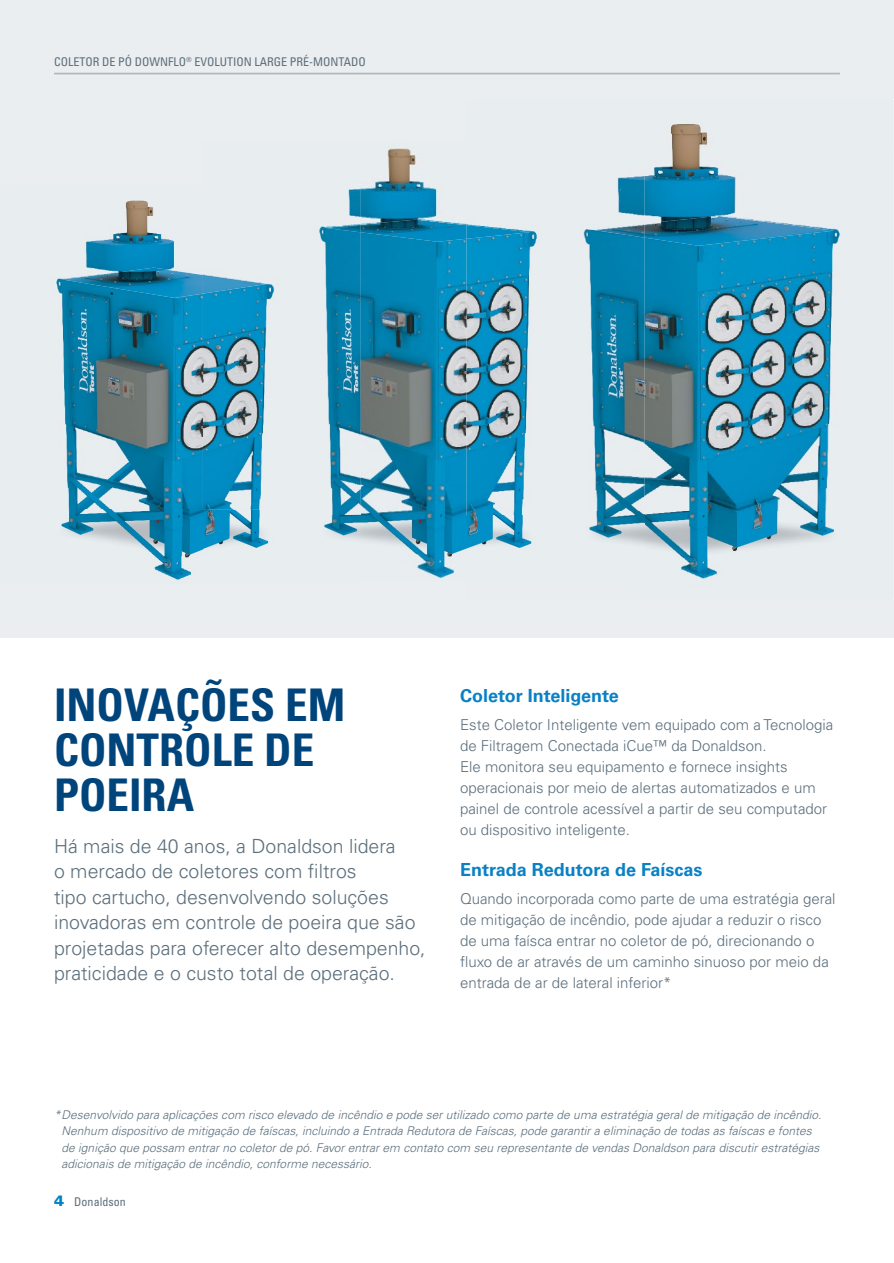
<style>
.page{position:relative;width:894px;height:1263px;background:#fff}
.page>*{position:absolute;margin:0;border:0;box-sizing:border-box;transform-origin:0 0}
.t1{font:700 condensed 45px/45px "Univers LT Std";color:#00447c}
.t2{font:300 19.5px/25.5px "Univers LT Std";color:#5c6f7c}
.t3{font:700 18px "Univers LT Std";color:#0a81c5}
.t4{font:300 15px/21px "Univers LT Std";color:#5c6f7c}
.t5{font:italic 300 12px/16.5px "Univers LT Std";color:#5c6f7c}
.t6{font:condensed 12px "Univers LT Std";color:#5c6f7c}
.s1{font-weight:900;font-stretch:normal;font-size:15px;color:#0081c6}
</style>
<div class="page">
<div style="left:0;top:0;width:893px;height:637px;background:#ebeef0"></div>
<img style="left:893px;top:100px;width:1px;height:499px">
<img style="left:670px;top:124px;width:38px;height:25px">
<img style="left:644px;top:149px;width:196px;height:432px">
<img style="left:644px;top:512px;width:195px;height:45px">
<img style="left:644px;top:216px;width:189px;height:30px">
<img style="left:56px;top:200px;width:147px;height:380px">
<img style="left:56px;top:510px;width:147px;height:46px">
<img style="left:62px;top:268px;width:141px;height:30px">
<img style="left:360px;top:147px;width:284px;height:432px">
<img style="left:360px;top:516px;width:175px;height:37px">
<img style="left:360px;top:220px;width:106px;height:22px">
<img style="left:466px;top:225px;width:64px;height:14px">
<img style="left:589px;top:224px;width:55px;height:14px">
<img style="left:203px;top:188px;width:157px;height:362px">
<img style="left:203px;top:275px;width:64px;height:19px">
<img style="left:324px;top:225px;width:36px;height:7px">
<hr style="left:54px;top:73px;width:785px;height:1px;background:#adb8bf">
<p class="t6" style="left:54px;top:54px;width:313px">COLETOR DE PÓ DOWNFLO<sup>®</sup> EVOLUTION LARGE PRÉ-MONTADO</p>
<h1 class="t1" style="left:54px;top:682px;width:292px">INOVAÇÕES EM<br>CONTROLE DE<br>POEIRA</h1>
<h2 class="t2" style="left:54px;top:833px;width:373px">Há mais de 40 anos, a Donaldson lidera<br>o mercado de coletores com filtros<br>tipo cartucho, desenvolvendo soluções inovadoras em controle de poeira que são projetadas para oferecer alto desempenho, praticidade e o custo total de operação.</h2>
<p class="t3" style="left:460px;top:685px;width:160px">Coletor Inteligente</p>
<p class="t4" style="left:460px;top:713px;width:374px">Este Coletor Inteligente vem equipado com a Tecnologia de Filtragem Conectada iCue™ da Donaldson.<br>Ele monitora seu equipamento e fornece insights operacionais por meio de alertas automatizados e um painel de controle acessível a partir de seu computador ou dispositivo inteligente.</p>
<p class="t3" style="left:460px;top:859px;width:244px">Entrada Redutora de Faíscas</p>
<p class="t4" style="left:460px;top:887px;width:377px">Quando incorporada como parte de uma estratégia geral de mitigação de incêndio, pode ajudar a reduzir o risco de uma faísca entrar no coletor de pó, direcionando o fluxo de ar através de um caminho sinuoso por meio da entrada de ar de lateral inferior*</p>
<p class="t5" style="left:62px;top:1106px;width:761px;text-indent:-8px">*Desenvolvido para aplicações com risco elevado de incêndio e pode ser utilizado como parte de uma estratégia geral de mitigação de incêndio.<br>Nenhum dispositivo de mitigação de faíscas, incluindo a Entrada Redutora de Faíscas, pode garantir a eliminação de todas as faíscas e fontes de ignição que possam entrar no coletor de pó. Favor entrar em contato com seu representante de vendas Donaldson para discutir estratégias adicionais de mitigação de incêndio, conforme necessário.</p>
<p class="t6" style="left:54px;top:1193px;width:73px"><span class="s1">4</span> Donaldson</p>
</div>
